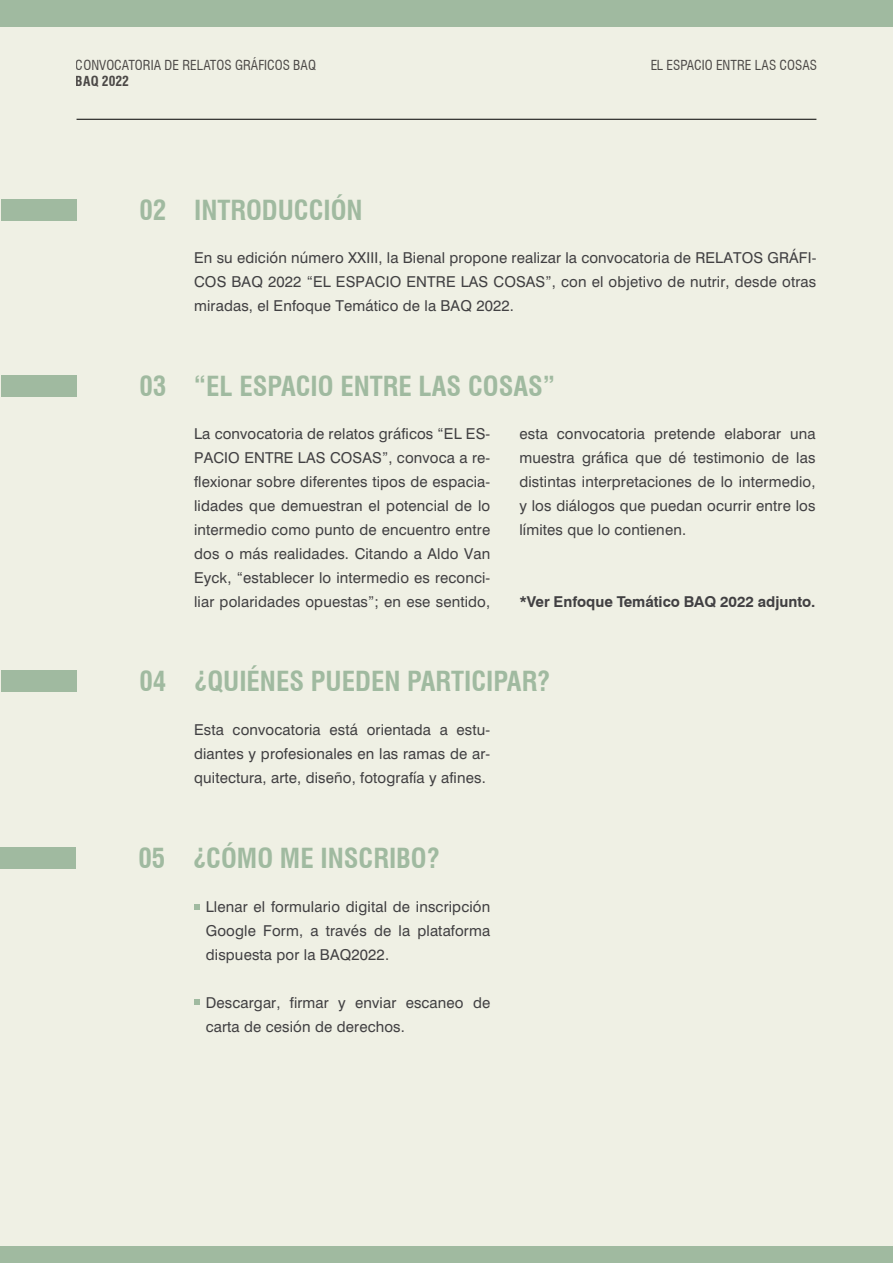
<style>
.page{position:relative;width:893px;height:1263px;background:#eff0e4}
.page>*{position:absolute;margin:0;border:0;box-sizing:border-box;transform-origin:0 0}
.t1{font:700 condensed 27px "Swiss 721 BT";color:#a0baa0}
.t2{font:15px/24px "Swiss 721 BT";letter-spacing:.01em;color:#414042;text-align:justify}
.t3{font:700 15px "Swiss 721 BT";color:#414042}
.t4{font:condensed 13.5px "Swiss 721 BT";color:#221e1f}
.t5{font:700 condensed 13.5px "Swiss 721 BT";color:#221e1f}
</style>
<div class="page">
<hr style="left:77px;top:119px;width:739px;height:1px;background:#000">
<div style="left:0;top:1247px;width:893px;height:16px;background:#a0baa0"></div>
<div style="left:0;top:0;width:893px;height:27px;background:#a0baa0"></div>
<div style="left:1px;top:199px;width:76px;height:21px;background:#a0baa0"></div>
<div style="left:1px;top:375px;width:76px;height:21px;background:#a0baa0"></div>
<div style="left:1px;top:671px;width:76px;height:21px;background:#a0baa0"></div>
<div style="left:0;top:848px;width:76px;height:21px;background:#a0baa0"></div>
<svg style="left:194px;top:904px;width:5px;height:5px"></svg>
<svg style="left:194px;top:999px;width:5px;height:6px"></svg>
<p class="t4" style="left:76px;top:57px;width:241px">CONVOCATORIA DE RELATOS GRÁFICOS BAQ</p>
<p class="t5" style="left:76px;top:73px;width:55px">BAQ 2022</p>
<h1 class="t1" style="left:139px;top:194px;width:28px">02</h1>
<h1 class="t1" style="left:194px;top:194px;width:170px">INTRODUCCIÓN</h1>
<p class="t4" style="left:650px;top:57px;width:168px">EL ESPACIO ENTRE LAS COSAS</p>
<h1 class="t1" style="left:139px;top:370px;width:28px">03</h1>
<p class="t2" style="left:194px;top:246px;width:624px">En su edición número XXIII, la Bienal propone realizar la convocatoria de RELATOS GRÁFI-COS BAQ 2022 “EL ESPACIO ENTRE LAS COSAS”, con el objetivo de nutrir, desde otras miradas, el Enfoque Temático de la BAQ 2022.</p>
<h1 class="t1" style="left:194px;top:370px;width:362px">“EL ESPACIO ENTRE LAS COSAS”</h1>
<p class="t2" style="left:194px;top:421px;width:298px">La convocatoria de relatos gráficos “EL ES-PACIO ENTRE LAS COSAS”, convoca a re&shy;flexionar sobre diferentes tipos de espacia&shy;lidades que demuestran el potencial de lo intermedio como punto de encuentro entre dos o más realidades. Citando a Aldo Van Eyck, “establecer lo intermedio es reconci&shy;liar polaridades opuestas”; en ese sentido,</p>
<p class="t2" style="left:519px;top:421px;width:298px">esta convocatoria pretende elaborar una muestra gráfica que dé testimonio de las distintas interpretaciones de lo intermedio, y los diálogos que puedan ocurrir entre los límites que lo contienen.</p>
<p class="t3" style="left:519px;top:592px;width:298px">*Ver Enfoque Temático BAQ 2022 adjunto.</p>
<h1 class="t1" style="left:139px;top:665px;width:413px">04 ¿QUIÉNES PUEDEN PARTICIPAR?</h1>
<p class="t2" style="left:194px;top:718px;width:298px">Esta convocatoria está orientada a estu&shy;diantes y profesionales en las ramas de ar&shy;quitectura, arte, diseño, fotografía y afines.</p>
<h1 class="t1" style="left:138px;top:842px;width:303px">05 ¿CÓMO ME INSCRIBO?</h1>
<p class="t2" style="left:206px;top:894px;width:286px">Llenar el formulario digital de inscripción Google Form, a través de la plataforma dispuesta por la BAQ2022.</p>
<p class="t2" style="left:206px;top:990px;width:286px">Descargar, firmar y enviar escaneo de carta de cesión de derechos.</p>
</div>
